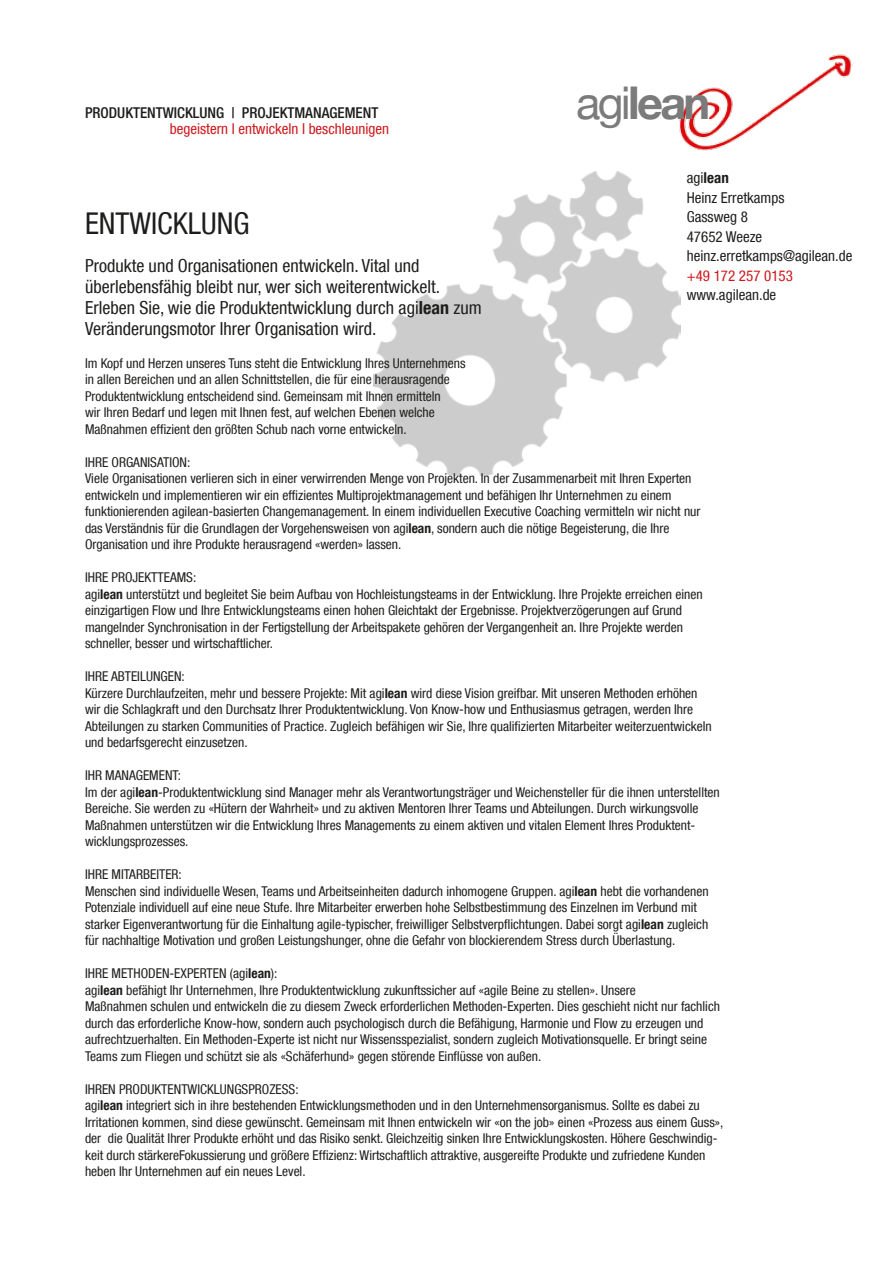
<style>
.page{position:relative;width:893px;height:1263px;background:#fff}
.page>*{position:absolute;margin:0;border:0;box-sizing:border-box;transform-origin:0 0}
.t1{font:700 45.15px "Helvetica Neue";color:#7c7b7b}
.t2{font:condensed 30px "Helvetica Neue LT Com";color:#1d1d1b}
.t3{font:condensed 18px/21px "Helvetica Neue LT Com";color:#1d1d1b}
.t4{font:condensed 15px/19.5px "Helvetica Neue LT Com";color:#1d1d1b}
.t5{font:condensed 15px "Helvetica Neue LT Com";color:#cd171a}
.t6{font:500 condensed 15px "Helvetica Neue LT Com";color:#1d1d1b}
.t7{font:condensed 13.5px/16.5px "Helvetica Neue LT Com";color:#1d1d1b}
.s1{font-weight:400}
.s2{font-weight:700}
</style>
<div class="page">
<img style="left:374px;top:171px;width:307px;height:305px">
<img style="left:679px;top:54px;width:173px;height:97px">
<p class="t6" style="left:85px;top:104px;width:295px">PRODUKTENTWICKLUNG | PROJEKTMANAGEMENT</p>
<p class="t5" style="left:170px;top:120px;width:221px">begeistern I entwickeln I beschleunigen</p>
<h1 class="t1" style="left:576px;top:67px;width:136px"><span class="s1">agi</span>lean</h1>
<p class="t4" style="left:687px;top:168px;width:167px">agi<span class="s2">lean<br></span>Heinz Erretkamps<br>Gassweg 8<br>47652 Weeze heinz.erretkamps@agilean.de</p>
<p class="t5" style="left:687px;top:266px;width:108px">+49 172 257 0153</p>
<p class="t4" style="left:687px;top:285px;width:91px">www.agilean.de</p>
<h2 class="t2" style="left:85px;top:206px;width:166px">ENTWICKLUNG</h2>
<h3 class="t3" style="left:85px;top:254px;width:398px">Produkte und Organisationen entwickeln. Vital und überlebensfähig bleibt nur, wer sich weiterentwickelt.<br>Erleben Sie, wie die Produktentwicklung durch agi<span class="s2">lean</span> zum Veränderungsmotor Ihrer Organisation wird.</h3>
<p class="t7" style="left:85px;top:354px;width:382px">Im Kopf und Herzen unseres Tuns steht die Entwicklung Ihres Unternehmens in allen Bereichen und an allen Schnittstellen, die für eine herausragende Produktentwicklung entscheidend sind. Gemeinsam mit Ihnen ermitteln<br>wir Ihren Bedarf und legen mit Ihnen fest, auf welchen Ebenen welche Maßnahmen effizient den größten Schub nach vorne entwickeln.</p>
<p class="t7" style="left:85px;top:453px;width:617px">IHRE ORGANISATION:<br>Viele Organisationen verlieren sich in einer verwirrenden Menge von Projekten. In der Zusammenarbeit mit Ihren Experten entwickeln und implementieren wir ein effizientes Multiprojektmanagement und befähigen Ihr Unternehmen zu einem funktionierenden agilean-basierten Changemanagement. In einem individuellen Executive Coaching vermitteln wir nicht nur das Verständnis für die Grundlagen der Vorgehensweisen von agi<span class="s2">lean</span>, sondern auch die nötige Begeisterung, die Ihre Organisation und ihre Produkte herausragend «werden» lassen.</p>
<p class="t7" style="left:85px;top:569px;width:619px">IHRE PROJEKTTEAMS:<br>agi<span class="s2">lean</span> unterstützt und begleitet Sie beim Aufbau von Hochleistungsteams in der Entwicklung. Ihre Projekte erreichen einen einzigartigen Flow und Ihre Entwicklungsteams einen hohen Gleichtakt der Ergebnisse. Projektverzögerungen auf Grund mangelnder Synchronisation in der Fertigstellung der Arbeitspakete gehören der Vergangenheit an. Ihre Projekte werden schneller, besser und wirtschaftlicher.</p>
<p class="t7" style="left:85px;top:668px;width:628px">IHRE ABTEILUNGEN:<br>Kürzere Durchlaufzeiten, mehr und bessere Projekte: Mit agi<span class="s2">lean</span> wird diese Vision greifbar. Mit unseren Methoden erhöhen wir die Schlagkraft und den Durchsatz Ihrer Produktentwicklung. Von Know-how und Enthusiasmus getragen, werden Ihre Abteilungen zu starken Communities of Practice. Zugleich befähigen wir Sie, Ihre qualifizierten Mitarbeiter weiterzuentwickeln und bedarfsgerecht einzusetzen.</p>
<p class="t7" style="left:85px;top:767px;width:636px">IHR MANAGEMENT:<br>Im der agi<span class="s2">lean</span>-Produktentwicklung sind Manager mehr als Verantwortungsträger und Weichensteller für die ihnen unterstellten Bereiche. Sie werden zu «Hütern der Wahrheit» und zu aktiven Mentoren Ihrer Teams und Abteilungen. Durch wirkungsvolle Maßnahmen unterstützen wir die Entwicklung Ihres Managements zu einem aktiven und vitalen Element Ihres Produktent&shy;wicklungsprozesses.</p>
<p class="t7" style="left:85px;top:866px;width:625px">IHRE MITARBEITER:<br>Menschen sind individuelle Wesen, Teams und Arbeitseinheiten dadurch inhomogene Gruppen. agi<span class="s2">lean</span> hebt die vorhandenen Potenziale individuell auf eine neue Stufe. Ihre Mitarbeiter erwerben hohe Selbstbestimmung des Einzelnen im Verbund mit starker Eigenverantwortung für die Einhaltung agile-typischer, freiwilliger Selbstverpflichtungen. Dabei sorgt agi<span class="s2">lean</span> zugleich für nachhaltige Motivation und großen Leistungshunger, ohne die Gefahr von blockierendem Stress durch Überlastung.</p>
<p class="t7" style="left:85px;top:965px;width:636px">IHRE METHODEN-EXPERTEN (agi<span class="s2">lean</span>):<br>agi<span class="s2">lean</span> befähigt Ihr Unternehmen, Ihre Produktentwicklung zukunftssicher auf «agile Beine zu stellen». Unsere<br>Maßnahmen schulen und entwickeln die zu diesem Zweck erforderlichen Methoden-Experten. Dies geschieht nicht nur fachlich durch das erforderliche Know-how, sondern auch psychologisch durch die Befähigung, Harmonie und Flow zu erzeugen und aufrechtzuerhalten. Ein Methoden-Experte ist nicht nur Wissensspezialist, sondern zugleich Motivationsquelle. Er bringt seine Teams zum Fliegen und schützt sie als «Schäferhund» gegen störende Einflüsse von außen.</p>
<p class="t7" style="left:85px;top:1080px;width:640px">IHREN PRODUKTENTWICKLUNGSPROZESS:<br>agi<span class="s2">lean</span> integriert sich in ihre bestehenden Entwicklungsmethoden und in den Unternehmensorganismus. Sollte es dabei zu Irritationen kommen, sind diese gewünscht. Gemeinsam mit Ihnen entwickeln wir «on the job» einen «Prozess aus einem Guss», der die Qualität Ihrer Produkte erhöht und das Risiko senkt. Gleichzeitig sinken Ihre Entwicklungskosten. Höhere Geschwindig&shy;keit durch stärkereFokussierung und größere Effizienz: Wirtschaftlich attraktive, ausgereifte Produkte und zufriedene Kunden heben Ihr Unternehmen auf ein neues Level.</p>
</div>
